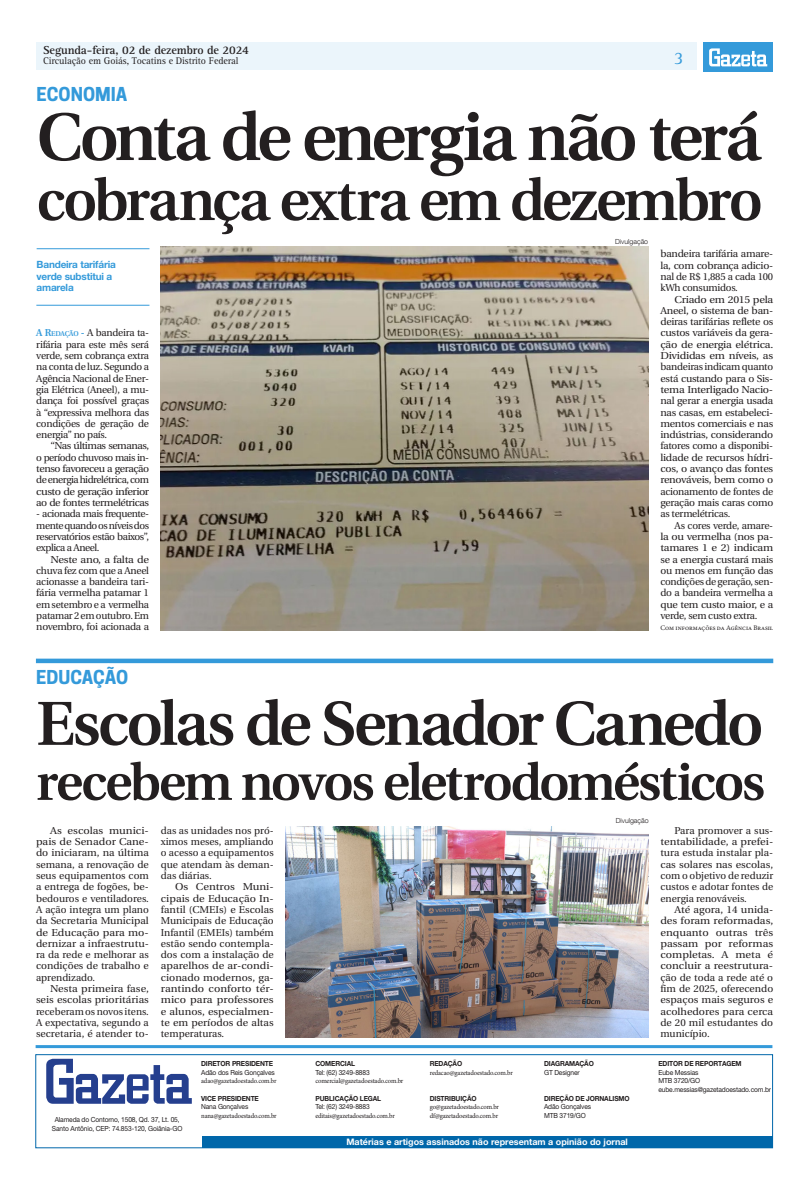
<style>
.page{position:relative;width:808px;height:1191px;background:#fff}
.page>*{position:absolute;margin:0;border:0;box-sizing:border-box;transform-origin:0 0}
.Manchete{font:600 67px "Utopia";letter-spacing:-.05em;color:#231f20}
.Manchete-2{font:600 62px "Utopia";letter-spacing:-.05em;color:#231f20}
.Manchete-3{font:600 58.3px "Utopia";letter-spacing:-.035em;color:#231f20}
.Manchete-4{font:600 51.7px "Utopia";letter-spacing:-.045em;color:#231f20}
.Retranca{font:700 18px "Cooper Hewitt";color:#349ada}
.t1{font:18px "Rotis Serif Std";color:#349ada}
.t2{font:700 12px "Rotis Serif Std";letter-spacing:-.01em;color:#231f20}
.TExto_Corrido{font:10px/11.3px "Utopia";letter-spacing:-.02em;color:#231f20;text-align:justify;scale:1.1 1}
.TExto_Corrido-2{font:10px/11.3px "Utopia";letter-spacing:-.02em;color:#231f20;text-align:justify}
.TExto_Corrido-3{font:10px/11.3px "Utopia";letter-spacing:-.02em;color:#231f20;text-align:justify;scale:1.07 1}
.TExto_Corrido-4{font:10px/11.3px "Utopia";letter-spacing:-.02em;color:#231f20;text-align:justify;scale:1.04 1}
.Repórter{font:10px/11.3px "Utopia";letter-spacing:-.025em;color:#231f20;text-align:justify}
.TExto_Corrido-5{font:10px/11.3px "Utopia";letter-spacing:-.02em;color:#231f20;text-align:justify;scale:1.08 1}
.t3{font:10px "Rotis Serif Std";letter-spacing:-.01em;color:#231f20}
.Olho{font:700 10px/11.3px "Helvetica Neue LT Std";letter-spacing:-.02em;color:#349ada}
.Horóscopo_txt{font:700 9px "Helvetica Neue LT Pro";color:#fff}
.Horóscopo_txt-2{font:7px/8.4px "Minion Pro";letter-spacing:-.015em;color:#231f20;scale:.95 1}
.Horóscopo_txt-3{font:7px/8.4px "Helvetica Neue LT Std";letter-spacing:-.02em;color:#231f20;scale:.95 1}
.Horóscopo_txt-4{font:700 7px "Helvetica Neue LT Pro";letter-spacing:-.02em;color:#231f20;scale:.95 1}
.Editais_txt{font:7px "Minion Pro";color:#231f20}
.Crédito_Fotógrafo{font:300 7px "Helvetica Neue LT Com";color:#231f20}
.s1{font-weight:600;color:#349ada}
.s2{font-weight:600;font-size:7px;color:#349ada}
.s3{font-family:"Helvetica Neue LT Pro";font-weight:700}
.s4{font-family:"Helvetica Neue LT Std"}
</style>
<div class="page">
<div style="left:36px;top:43px;width:661px;height:27px;background:#ebf5fb"></div>
<div style="left:703px;top:43px;width:69px;height:29px;background:#349ada"></div>
<svg style="left:709px;top:48px;width:58px;height:18px"></svg>
<div style="left:36px;top:1054px;width:737px;height:94px;border:1px solid #0067aa"></div>
<svg style="left:46px;top:1058px;width:146px;height:45px"></svg>
<div style="left:202px;top:1136px;width:571px;height:12px;background:#0067aa"></div>
<hr style="left:36px;top:1045px;width:736px;height:3px;background:#349ada">
<hr style="left:37px;top:248px;width:112px;height:1px;background:#349ada">
<hr style="left:36px;top:305px;width:113px;height:1px;background:#349ada">
<div style="left:36px;top:658px;width:737px;height:5px;background:#349ada"></div>
<img style="left:286px;top:827px;width:362px;height:210px">
<img style="left:160px;top:246px;width:488px;height:384px">
<p class="t2" style="left:43px;top:43px;width:207px">Segunda-feira, 02 de dezembro de 2024</p>
<p class="t3" style="left:43px;top:55px;width:197px">Circulação em Goiás, Tocatins e Distrito Federal</p>
<p class="t1" style="left:674px;top:47px;width:11px">3</p>
<p class="Retranca" style="left:37px;top:83px;width:92px">ECONOMIA</p>
<p class="Manchete" style="left:37px;top:99px;width:726px">Conta de energia não terá</p>
<p class="Manchete-3" style="left:37px;top:167px;width:727px">cobrança extra em dezembro</p>
<p class="Olho" style="left:37px;top:259px;width:81px">Bandeira tarifária verde substitui a amarela</p>
<p class="Repórter" style="left:36px;top:327px;width:114px"><span class="s1">A R</span><span class="s2">EDAÇÃO</span> <span class="s1">-</span> A bandeira ta&shy;rifária para este mês será verde, sem cobrança extra na conta de luz. Segundo a Agência Nacional de Ener&shy;gia Elétrica (Aneel), a mu&shy;dança foi possível graças à “expressiva melhora das condições de geração de energia” no país.</p>
<p class="TExto_Corrido-4" style="left:36px;top:440px;width:110px;text-indent:14px">“Nas últimas semanas, o período chuvoso mais in&shy;tenso favoreceu a geração de energia hidrelétrica, com custo de geração inferior ao de fontes termelétricas</p>
<p class="TExto_Corrido-2" style="left:36px;top:508px;width:114px">- acionada mais frequente&shy;mente quando os níveis dos reservatórios estão baixos”, explica a Aneel.</p>
<p class="TExto_Corrido" style="left:36px;top:553px;width:104px;text-indent:14px">Neste ano, a falta de chuva fez com que a Aneel acionasse a bandeira tari&shy;fária vermelha patamar 1 em setembro e a vermelha patamar 2 em outubro. Em novembro, foi acionada a</p>
<p class="Retranca" style="left:36px;top:666px;width:93px">EDUCAÇÃO</p>
<p class="Crédito_Fotógrafo" style="left:615px;top:237px;width:35px">Divulgação</p>
<p class="TExto_Corrido-4" style="left:660px;top:248px;width:110px">bandeira tarifária amare&shy;la, com cobrança adicio&shy;nal de R$ 1,885 a cada 100 kWh consumidos.</p>
<p class="TExto_Corrido" style="left:660px;top:294px;width:104px;text-indent:14px">Criado em 2015 pela Aneel, o sistema de ban&shy;deiras tarifárias reflete os custos variáveis da gera&shy;ção de energia elétrica.<br>Divididas em níveis, as bandeiras indicam quanto está custando para o Sis&shy;tema Interligado Nacio&shy;nal gerar a energia usada nas casas, em estabeleci&shy;mentos comerciais e nas indústrias, considerando fatores como a disponibi&shy;lidade de recursos hídri&shy;cos, o avanço das fontes renováveis, bem como o acionamento de fontes de geração mais caras como as termelétricas.</p>
<p class="TExto_Corrido-2" style="left:660px;top:520px;width:114px;text-indent:14px">As cores verde, amare&shy;la ou vermelha (nos pa&shy;tamares 1 e 2) indicam se a energia custará mais ou menos em função das condições de geração, sen&shy;do a bandeira vermelha a que tem custo maior, e a verde, sem custo extra.</p>
<p class="Editais_txt" style="left:660px;top:623px;width:114px">Com informações da Agência Brasil</p>
<p class="Manchete-2" style="left:36px;top:689px;width:729px">Escolas de Senador Canedo</p>
<p class="Manchete-4" style="left:36px;top:753px;width:730px">recebem novos eletrodomésticos</p>
<p class="Crédito_Fotógrafo" style="left:616px;top:816px;width:35px">Divulgação</p>
<p class="TExto_Corrido" style="left:36px;top:825px;width:104px;text-indent:14px">As escolas munici&shy;pais de Senador Cane&shy;do iniciaram, na última semana, a renovação de seus equipamentos com a entrega de fogões, be&shy;bedouros e ventiladores.<br>A ação integra um plano da Secretaria Municipal de Educação para mo&shy;dernizar a infraestrutu&shy;ra da rede e melhorar as condições de trabalho e aprendizado.</p>
<p class="TExto_Corrido-5" style="left:36px;top:983px;width:106px;text-indent:14px">Nesta primeira fase, seis escolas prioritárias receberam os novos itens.<br>A expectativa, segundo a secretaria, é atender to-</p>
<p class="TExto_Corrido-2" style="left:161px;top:825px;width:114px">das as unidades nos pró&shy;ximos meses, ampliando o acesso a equipamentos que atendam às deman&shy;das diárias.</p>
<p class="TExto_Corrido" style="left:161px;top:881px;width:104px;text-indent:14px">Os Centros Muni&shy;cipais de Educação In&shy;fantil (CMEIs) e Escolas Municipais de Educação Infantil (EMEIs) também estão sendo contempla&shy;dos com a instalação de aparelhos de ar-condi&shy;cionado modernos, ga&shy;rantindo conforto tér&shy;mico para professores e alunos, especialmen&shy;te em períodos de altas temperaturas.</p>
<p class="Horóscopo_txt-3" style="left:55px;top:1115px;width:133px">Alameda do Contorno, 1508, Qd. 37, Lt. 05,</p>
<p class="Horóscopo_txt-3" style="left:52px;top:1123px;width:139px">Santo Antônio, CEP: 74.853-120, Goiânia-GO</p>
<p class="Horóscopo_txt-4" style="left:201px;top:1059px;width:77px">DIRETOR PRESIDENTE</p>
<p class="Horóscopo_txt-3" style="left:201px;top:1068px;width:79px">Adão dos Reis Gonçalves</p>
<p class="Horóscopo_txt-2" style="left:201px;top:1076px;width:81px">adao@gazetadoestado.com.br</p>
<p class="Horóscopo_txt-2" style="left:201px;top:1094px;width:81px"><span class="s3">VICE PRESIDENTE<br></span><span class="s4">Nana Gonçalves </span>nana@gazetadoestado.com.br</p>
<p class="TExto_Corrido-2" style="left:660px;top:825px;width:114px;text-indent:14px">Para promover a sus&shy;tentabilidade, a prefei&shy;tura estuda instalar pla&shy;cas solares nas escolas, com o objetivo de reduzir custos e adotar fontes de energia renováveis.</p>
<p class="TExto_Corrido-3" style="left:660px;top:904px;width:107px;text-indent:14px">Até agora, 14 unida&shy;des foram reformadas, enquanto outras três passam por reformas completas. A meta é concluir a reestrutura&shy;ção de toda a rede até o fim de 2025, oferecendo espaços mais seguros e acolhedores para cerca de 20 mil estudantes do município.</p>
<p class="Horóscopo_txt-4" style="left:315px;top:1059px;width:43px">COMERCIAL</p>
<p class="Horóscopo_txt-3" style="left:315px;top:1068px;width:59px">Tel: (62) 3249-8883</p>
<p class="Horóscopo_txt-2" style="left:315px;top:1076px;width:94px">comercial@gazetadoestado.com.br</p>
<p class="Horóscopo_txt-4" style="left:315px;top:1093px;width:71px">PUBLICAÇÃO LEGAL</p>
<p class="Horóscopo_txt-3" style="left:315px;top:1102px;width:59px">Tel: (62) 3249-8883</p>
<p class="Horóscopo_txt-2" style="left:315px;top:1111px;width:85px">editais@gazetadoestado.com.br</p>
<p class="Horóscopo_txt-4" style="left:430px;top:1059px;width:36px">REDAÇÃO</p>
<p class="Horóscopo_txt-2" style="left:430px;top:1068px;width:89px">redacao@gazetadoestado.com.br</p>
<p class="Horóscopo_txt-4" style="left:430px;top:1093px;width:51px">DISTRIBUIÇÃO</p>
<p class="Horóscopo_txt-2" style="left:430px;top:1102px;width:74px">go@gazetadoestado.com.br</p>
<p class="Horóscopo_txt-2" style="left:430px;top:1111px;width:73px">df@gazetadoestado.com.br</p>
<p class="Horóscopo_txt-4" style="left:544px;top:1059px;width:54px">DIAGRAMAÇÃO</p>
<p class="Horóscopo_txt-3" style="left:544px;top:1068px;width:39px">GT Designer</p>
<p class="Horóscopo_txt-4" style="left:544px;top:1093px;width:92px">DIREÇÃO DE JORNALISMO</p>
<p class="Horóscopo_txt-3" style="left:544px;top:1102px;width:51px">Adão Gonçalves</p>
<p class="Horóscopo_txt-3" style="left:544px;top:1110px;width:45px">MTB 3719/GO</p>
<p class="Horóscopo_txt-4" style="left:658px;top:1059px;width:89px">EDITOR DE REPORTAGEM</p>
<p class="Horóscopo_txt-3" style="left:658px;top:1068px;width:120px">Eube Messias<br>MTB 3720/GO eube.messias@gazetadoestado.com.br</p>
<p class="Horóscopo_txt" style="left:346px;top:1136px;width:283px">Matérias e artigos assinados não representam a opinião do jornal</p>
</div>
